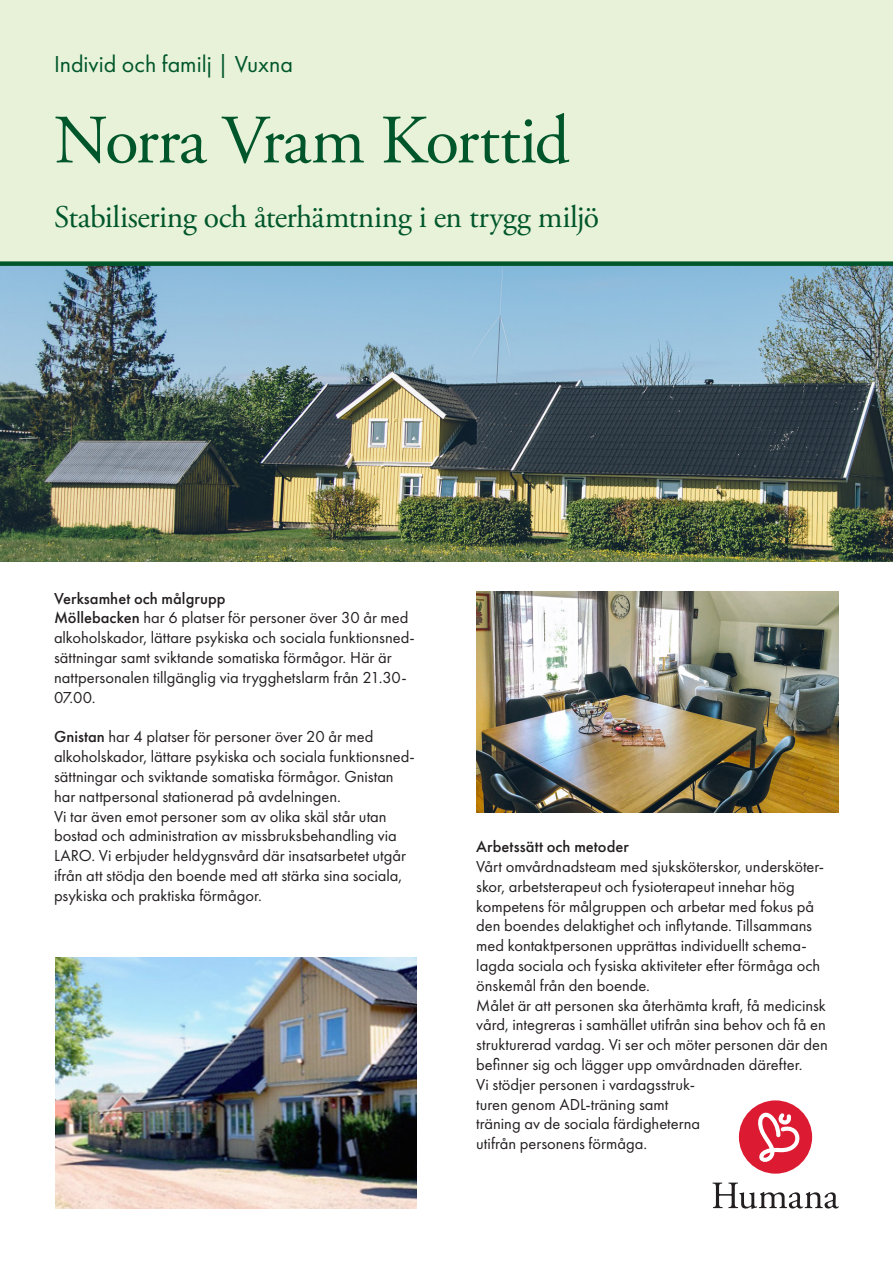
<style>
.page{position:relative;width:893px;height:1263px;background:#fff}
.page>*{position:absolute;margin:0;border:0;box-sizing:border-box;transform-origin:0 0}
.t1{font:69px "Adobe Garamond Pro";letter-spacing:-.02em;color:#00562b}
.t2{font:31.5px "Adobe Garamond Pro";letter-spacing:-.015em;color:#00562b}
.t3{font:24px "Futura PT";color:#00562b}
.t4{font:16.5px/19.8px "Futura PT";color:#231f20}
.t5{font:500 16.5px "Futura PT";letter-spacing:.005em;color:#231f20}
.s1{font-weight:500}
</style>
<div class="page">
<img style="left:476px;top:591px;width:363px;height:221px">
<img style="left:0;top:266px;width:893px;height:295px">
<img style="left:55px;top:958px;width:362px;height:251px">
<div style="left:0;top:0;width:893px;height:263px;background:#e7f2d8"></div>
<svg style="left:712px;top:1182px;width:127px;height:27px"></svg>
<div style="left:739px;top:1100px;width:73px;height:74px;background:#dc1a32;border-radius:50%"></div>
<svg style="left:758px;top:1112px;width:42px;height:50px"></svg>
<div style="left:0;top:261px;width:893px;height:5px;background:#00562b"></div>
<p class="t3" style="left:54px;top:50px;width:241px">Individ och familj | Vuxna</p>
<p class="t1" style="left:54px;top:99px;width:517px">Norra Vram Korttid</p>
<p class="t2" style="left:54px;top:198px;width:547px">Stabilisering och återhämtning i en trygg miljö</p>
<p class="t4" style="left:54px;top:588px;width:362px"><span class="s1">Verksamhet och målgrupp<br>Möllebacken</span> har 6 platser för personer över 30 år med alkoholskador, lättare psykiska och sociala funktionsned&shy;sättningar samt sviktande somatiska förmågor. Här är nattpersonalen tillgänglig via trygghetslarm från 21.30- 07.00.</p>
<p class="t4" style="left:54px;top:727px;width:362px"><span class="s1">Gnistan</span> har 4 platser för personer över 20 år med alkoholskador, lättare psykiska och sociala funktionsned&shy;sättningar och sviktande somatiska förmågor. Gnistan har nattpersonal stationerad på avdelningen.</p>
<p class="t4" style="left:54px;top:806px;width:354px">Vi tar även emot personer som av olika skäl står utan bostad och administration av missbruksbehandling via LARO. Vi erbjuder heldygnsvård där insatsarbetet utgår ifrån att stödja den boende med att stärka sina sociala, psykiska och praktiska förmågor.</p>
<p class="t5" style="left:476px;top:837px;width:154px">Arbetssätt och metoder</p>
<p class="t4" style="left:476px;top:856px;width:353px">Vårt omvårdnadsteam med sjuksköterskor, undersköter&shy;skor, arbetsterapeut och fysioterapeut innehar hög kompetens för målgruppen och arbetar med fokus på den boendes delaktighet och inflytande. Tillsammans med kontaktpersonen upprättas individuellt schema&shy;lagda sociala och fysiska aktiviteter efter förmåga och önskemål från den boende.<br>Målet är att personen ska återhämta kraft, få medicinsk vård, integreras i samhället utifrån sina behov och få en strukturerad vardag. Vi ser och möter personen där den befinner sig och lägger upp omvårdnaden därefter.<br>Vi stödjer personen i vardagsstruk-<br>turen genom ADL-träning samt<br>träning av de sociala färdigheterna<br>utifrån personens förmåga.</p>
</div>
